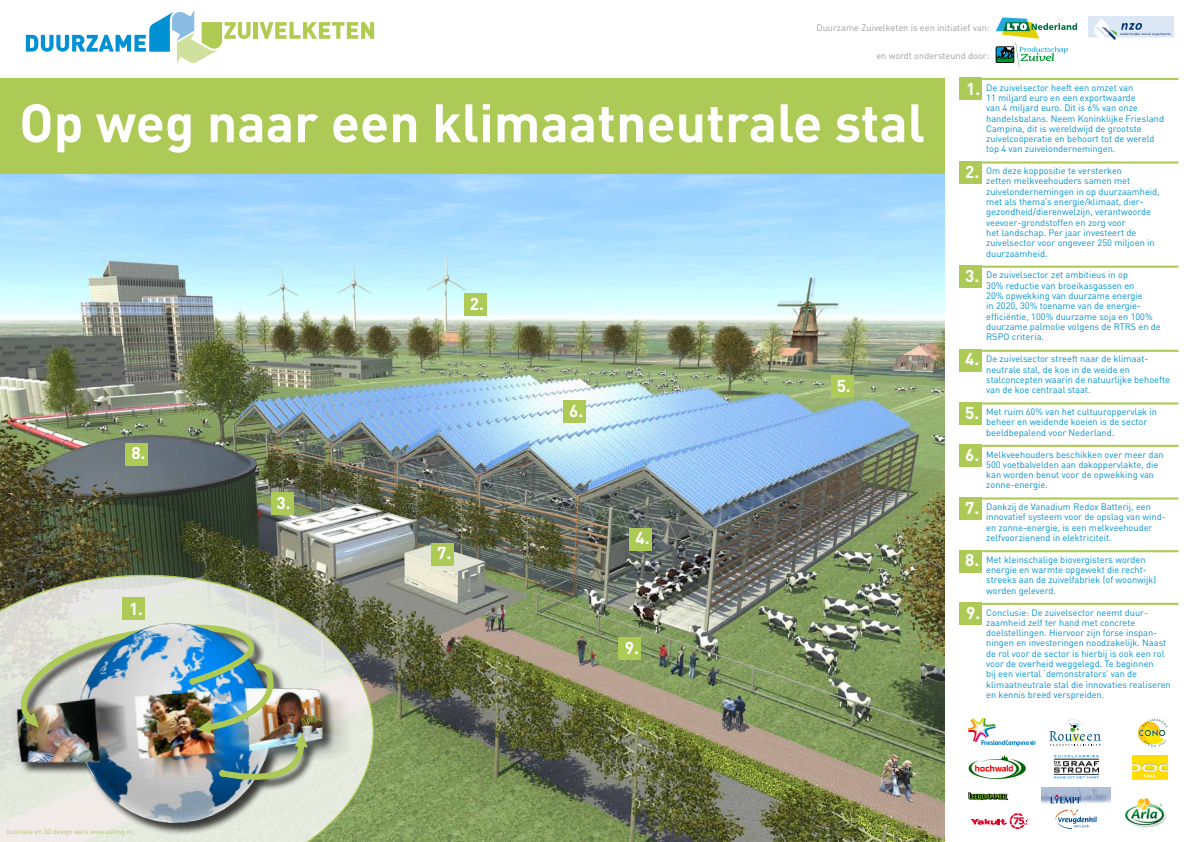
<style>
.page{position:relative;width:1192px;height:842px;background:#fff}
.page>*{position:absolute;margin:0;border:0;box-sizing:border-box;transform-origin:0 0}
.t1{font:700 53.25px "DIN";color:#fff}
.t2{font:700 17.05px "DIN";color:#fff}
.t3{font:9.25px/10.3px "DIN";color:#0092d0}
.t4{font:9.25px "DIN";color:#9c9e9f}
.t5{font:6.55px "DIN";color:#adca57}
</style>
<div class="page">
<svg style="left:1088px;top:16px;width:86px;height:24px"></svg>
<svg style="left:26px;top:10px;width:225px;height:53px"></svg>
<hr style="left:254px;top:22px;width:4px;height:17px;background:#b0cb52">
<svg style="left:259px;top:22px;width:115px;height:17px"></svg>
<img style="left:0;top:174px;width:944px;height:668px">
<img style="left:0;top:565px;width:389px;height:277px">
<img style="left:16px;top:619px;width:295px;height:179px">
<div style="left:189px;top:678px;width:7px;height:7px;background:#adca57;border-radius:50%"></div>
<div style="left:219px;top:770px;width:7px;height:7px;background:#adca57;border-radius:50%"></div>
<div style="left:0;top:78px;width:944px;height:96px;background:#adca57"></div>
<div style="left:122px;top:598px;width:23px;height:22px;background:#adca57"></div>
<div style="left:959px;top:78px;width:23px;height:22px;background:#adca57"></div>
<hr style="left:982px;top:78px;width:196px;height:2px;background:#adca57">
<div style="left:464px;top:294px;width:23px;height:22px;background:#adca57"></div>
<div style="left:959px;top:161px;width:23px;height:23px;background:#adca57"></div>
<hr style="left:982px;top:161px;width:196px;height:3px;background:#adca57">
<div style="left:271px;top:492px;width:23px;height:23px;background:#adca57"></div>
<div style="left:959px;top:266px;width:23px;height:22px;background:#adca57"></div>
<hr style="left:982px;top:266px;width:196px;height:2px;background:#adca57">
<div style="left:630px;top:528px;width:22px;height:22px;background:#adca57"></div>
<div style="left:959px;top:350px;width:23px;height:22px;background:#adca57"></div>
<hr style="left:982px;top:350px;width:196px;height:2px;background:#adca57">
<div style="left:831px;top:375px;width:23px;height:22px;background:#adca57"></div>
<div style="left:959px;top:402px;width:23px;height:23px;background:#adca57"></div>
<hr style="left:982px;top:402px;width:196px;height:2px;background:#adca57">
<div style="left:563px;top:400px;width:23px;height:23px;background:#adca57"></div>
<div style="left:959px;top:445px;width:23px;height:22px;background:#adca57"></div>
<hr style="left:982px;top:445px;width:196px;height:2px;background:#adca57">
<div style="left:431px;top:543px;width:23px;height:22px;background:#adca57"></div>
<div style="left:959px;top:497px;width:23px;height:23px;background:#adca57"></div>
<hr style="left:982px;top:497px;width:196px;height:3px;background:#adca57">
<div style="left:125px;top:443px;width:23px;height:22px;background:#adca57"></div>
<div style="left:959px;top:550px;width:23px;height:22px;background:#adca57"></div>
<hr style="left:982px;top:550px;width:196px;height:2px;background:#adca57">
<hr style="left:982px;top:603px;width:196px;height:2px;background:#adca57">
<div style="left:959px;top:603px;width:23px;height:22px;background:#adca57"></div>
<div style="left:618px;top:637px;width:23px;height:23px;background:#adca57"></div>
<img style="left:1125px;top:798px;width:42px;height:30px">
<img style="left:1054px;top:756px;width:44px;height:23px">
<div style="left:1132px;top:756px;width:35px;height:24px;background:#fd0"></div>
<svg style="left:1132px;top:764px;width:35px;height:14px"></svg>
<img style="left:968px;top:755px;width:58px;height:24px">
<svg style="left:968px;top:792px;width:40px;height:8px"></svg>
<svg style="left:971px;top:813px;width:57px;height:16px"></svg>
<img style="left:1042px;top:787px;width:68px;height:17px">
<svg style="left:1055px;top:809px;width:42px;height:20px"></svg>
<svg style="left:968px;top:718px;width:68px;height:28px"></svg>
<svg style="left:1138px;top:722px;width:22px;height:22px"></svg>
<svg style="left:1142px;top:718px;width:25px;height:29px"></svg>
<img style="left:1139px;top:730px;width:27px;height:6px">
<svg style="left:1049px;top:719px;width:52px;height:27px"></svg>
<svg style="left:996px;top:17px;width:81px;height:50px"></svg>
<p class="t4" style="left:816px;top:22px;width:175px">Duurzame Zuivelketen is een initiatief van:</p>
<p class="t4" style="left:876px;top:50px;width:115px">en wordt ondersteund door:</p>
<h1 class="t1" style="left:19px;top:88px;width:907px">Op weg naar een klimaatneutrale stal</h1>
<h2 class="t2" style="left:470px;top:293px;width:16px">2.</h2>
<h2 class="t2" style="left:837px;top:374px;width:16px">5.</h2>
<h2 class="t2" style="left:966px;top:77px;width:16px">1.</h2>
<p class="t3" style="left:986px;top:82px;width:179px">De zuivelsector heeft een omzet van<br>11 miljard euro en een exportwaarde<br>van 4 miljard euro. Dit is 6% van onze handelsbalans. Neem Koninklijke Friesland Campina, dit is wereldwijd de grootste zuivelcoöperatie en behoort tot de wereld top 4 van zuivelondernemingen.</p>
<h2 class="t2" style="left:965px;top:161px;width:16px">2.</h2>
<p class="t3" style="left:986px;top:166px;width:175px">Om deze koppositie te versterken<br>zetten melkveehouders samen met zuivelondernemingen in op duurzaamheid, met als thema’s energie/klimaat, dier&shy;gezondheid/dierenwelzijn, verantwoorde veevoer-grondstoffen en zorg voor<br>het landschap. Per jaar investeert de zuivelsector voor ongeveer 250 miljoen in duurzaamheid.</p>
<h2 class="t2" style="left:965px;top:264px;width:16px">3.</h2>
<p class="t3" style="left:986px;top:270px;width:176px">De zuivelsector zet ambitieus in op<br>30% reductie van broeikasgassen en<br>20% opwekking van duurzame energie<br>in 2020, 30% toename van de energie&shy;efficiëntie, 100% duurzame soja en 100% duurzame palmolie volgens de RTRS en de RSPO criteria.</p>
<h2 class="t2" style="left:965px;top:348px;width:16px">4.</h2>
<p class="t3" style="left:986px;top:354px;width:185px">De zuivelsector streeft naar de klimaat&shy;neutrale stal, de koe in de weide en stalconcepten waarin de natuurlijke behoefte van de koe centraal staat.</p>
<h2 class="t2" style="left:131px;top:442px;width:16px">8.</h2>
<h2 class="t2" style="left:129px;top:597px;width:16px">1.</h2>
<p class="t5" style="left:7px;top:827px;width:129px">llustratie en 3D design werk www.asking.nl.</p>
<h2 class="t2" style="left:277px;top:491px;width:16px">3.</h2>
<h2 class="t2" style="left:437px;top:542px;width:16px">7.</h2>
<h2 class="t2" style="left:569px;top:399px;width:16px">6.</h2>
<h2 class="t2" style="left:965px;top:402px;width:16px">5.</h2>
<p class="t3" style="left:986px;top:406px;width:172px">Met ruim 60% van het cultuuroppervlak in beheer en weidende koeien is de sector beeldbepalend voor Nederland.</p>
<h2 class="t2" style="left:965px;top:444px;width:16px">6.</h2>
<p class="t3" style="left:986px;top:449px;width:179px">Melkveehouders beschikken over meer dan 500 voetbalvelden aan dakoppervlakte, die kan worden benut voor de opwekking van zonne-energie.</p>
<h2 class="t2" style="left:635px;top:526px;width:16px">4.</h2>
<h2 class="t2" style="left:965px;top:496px;width:16px">7.</h2>
<p class="t3" style="left:986px;top:501px;width:180px">Dankzij de Vanadium Redox Batterij, een innovatief systeem voor de opslag van wind&shy;en zonne-energie, is een melkveehouder zelfvoorzienend in elektriciteit.</p>
<h2 class="t2" style="left:965px;top:549px;width:16px">8.</h2>
<p class="t3" style="left:986px;top:554px;width:172px">Met kleinschalige biovergisters worden energie en warmte opgewekt die recht&shy;streeks aan de zuivelfabriek (of woonwijk) worden geleverd.</p>
<h2 class="t2" style="left:625px;top:636px;width:16px">9.</h2>
<h2 class="t2" style="left:966px;top:602px;width:16px">9.</h2>
<p class="t3" style="left:986px;top:607px;width:186px">Conclusie: De zuivelsector neemt duur&shy;zaamheid zelf ter hand met concrete doelstellingen. Hiervoor zijn forse inspan&shy;ningen en investeringen noodzakelijk. Naast de rol voor de sector is hierbij is ook een rol voor de overheid weggelegd. Te beginnen<br>bij een viertal ‘demonstrators’ van de klimaatneutrale stal die innovaties realiseren en kennis breed verspreiden.</p>
</div>
